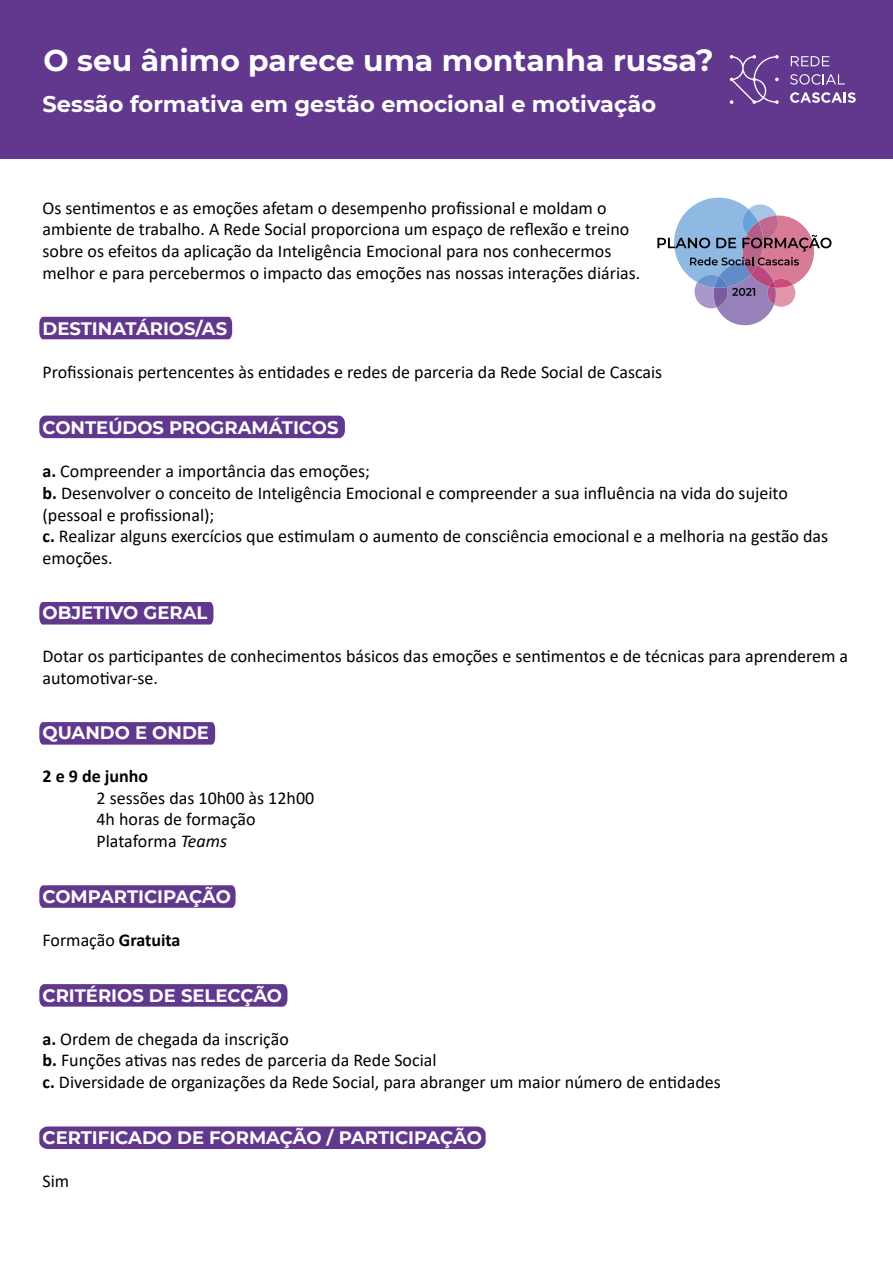
<style>
.page{position:relative;width:893px;height:1263px;background:#fff}
.page>*{position:absolute;margin:0;border:0;box-sizing:border-box;transform-origin:0 0}
.t1{font:700 29.85px "Montserrat";color:#fff}
.t2{font:700 22.5px "Montserrat";color:#fff}
.t3{font:18px/21.6px "Calibri";color:#000}
.t4{font:700 18px "Montserrat";color:#fff}
.t5{font:700 18px "Calibri";color:#000}
.s1{font-size:30.45px}
.s2{font-weight:700}
.s3{font-style:italic}
</style>
<div class="page">
<div style="left:39px;top:602px;width:174px;height:22px;background:#61388e"></div>
<div style="left:39px;top:416px;width:306px;height:22px;background:#61388e"></div>
<div style="left:39px;top:317px;width:193px;height:22px;background:#61388e"></div>
<svg style="left:657px;top:198px;width:174px;height:127px"></svg>
<div style="left:0;top:0;width:893px;height:159px;background:#61388e"></div>
<svg style="left:730px;top:55px;width:49px;height:49px"></svg>
<svg style="left:791px;top:56px;width:38px;height:10px"></svg>
<svg style="left:790px;top:74px;width:55px;height:11px"></svg>
<svg style="left:790px;top:92px;width:66px;height:11px"></svg>
<svg style="left:39px;top:722px;width:176px;height:23px;background:#653d90"></svg>
<svg style="left:39px;top:885px;width:197px;height:23px;background:#653d91"></svg>
<svg style="left:39px;top:984px;width:248px;height:23px;background:#653d90"></svg>
<div style="left:39px;top:1126px;width:447px;height:23px;background:#61388e"></div>
<h1 class="t1" style="left:44px;top:39px;width:672px">O seu ânimo parece uma montanha rus<span class="s1">sa?</span></h1>
<p class="t2" style="left:43px;top:87px;width:615px">Sessão formativa em gestão emocional e motivação</p>
<p class="t3" style="left:43px;top:197px;width:599px">Os sentimentos e as emoções afetam o desempenho profissional e moldam o ambiente de trabalho. A Rede Social proporciona um espaço de reflexão e treino sobre os efeitos da aplicação da Inteligência Emocional para nos conhecermos melhor e para percebermos o impacto das emoções nas nossas interações diárias.</p>
<p class="t4" style="left:43px;top:316px;width:186px">DESTINATÁRIOS/AS</p>
<p class="t3" style="left:43px;top:361px;width:621px">Profissionais pertencentes às entidades e redes de parceria da Rede Social de Cascais</p>
<p class="t4" style="left:43px;top:415px;width:297px">CONTEÚDOS PROGRAMÁTICOS</p>
<p class="t3" style="left:43px;top:460px;width:787px"><span class="s2">a.</span> Compreender a importância das emoções;<br><span class="s2">b.</span> Desenvolver o conceito de Inteligência Emocional e compreender a sua influência na vida do sujeito (pessoal e profissional);<br><span class="s2">c.</span> Realizar alguns exercícios que estimulam o aumento de consciência emocional e a melhoria na gestão das emoções.</p>
<p class="t4" style="left:43px;top:600px;width:166px">OBJETIVO GERAL</p>
<p class="t3" style="left:43px;top:645px;width:807px">Dotar os participantes de conhecimentos básicos das emoções e sentimentos e de técnicas para aprenderem a automotivar-se.</p>
<p class="t4" style="left:43px;top:720px;width:168px">QUANDO E ONDE</p>
<p class="t5" style="left:43px;top:763px;width:107px">2 e 9 de junho</p>
<p class="t3" style="left:97px;top:787px;width:219px">2 sessões das 10h00 às 12h00<br>4h horas de formação<br>Plataforma <span class="s3">Teams</span></p>
<p class="t4" style="left:43px;top:883px;width:190px">COMPARTICIPAÇÃO</p>
<p class="t3" style="left:43px;top:929px;width:139px">Formação <span class="s2">Gratuita</span></p>
<p class="t4" style="left:43px;top:982px;width:241px">CRITÉRIOS DE SELECÇÃO</p>
<p class="t3" style="left:43px;top:1027px;width:680px"><span class="s2">a.</span> Ordem de chegada da inscrição<br><span class="s2">b.</span> Funções ativas nas redes de parceria da Rede Social<br><span class="s2">c.</span> Diversidade de organizações da Rede Social, para abranger um maior número de entidades</p>
<p class="t4" style="left:43px;top:1124px;width:441px">CERTIFICADO DE FORMAÇÃO / PARTICIPAÇÃO</p>
<p class="t3" style="left:43px;top:1170px;width:28px">Sim</p>
</div>
